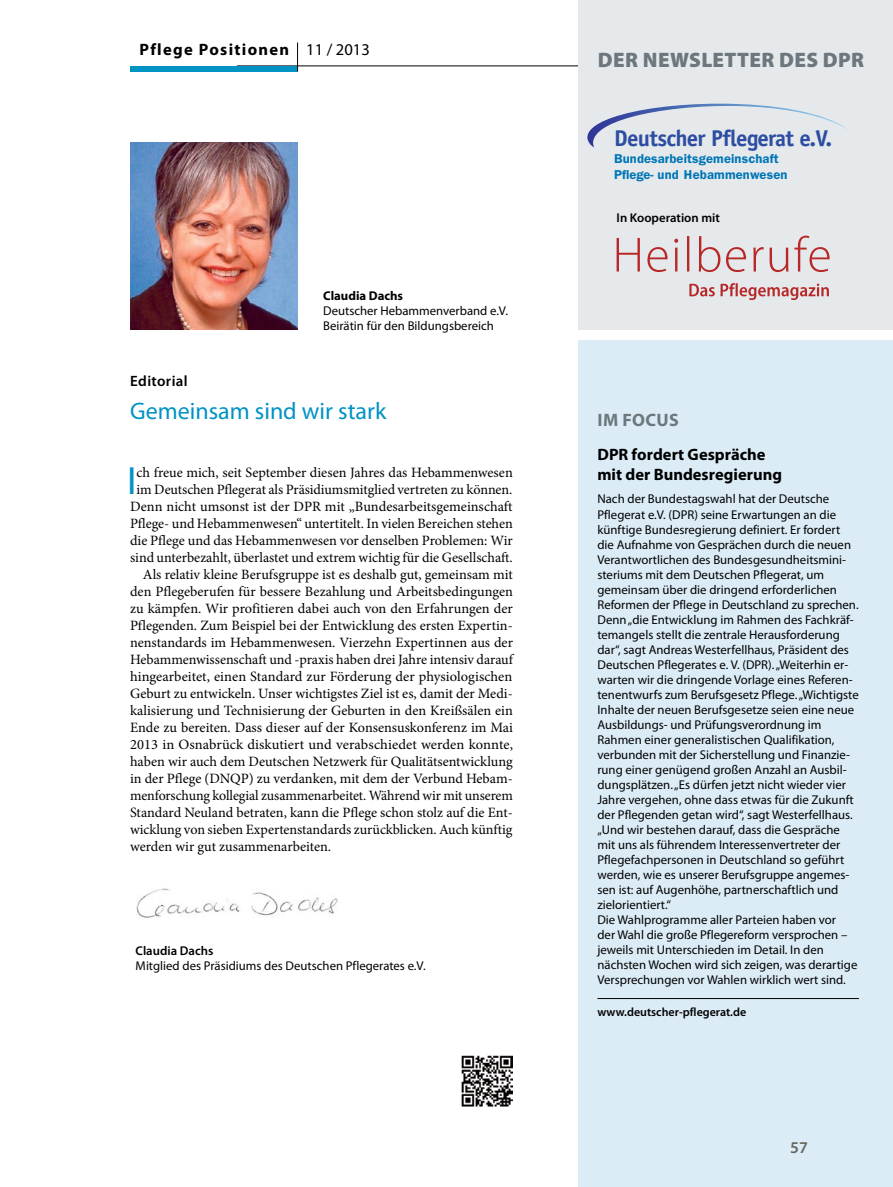
<style>
.page{position:relative;width:893px;height:1187px;background:#fff}
.page>*{position:absolute;margin:0;border:0;box-sizing:border-box;transform-origin:0 0}
.Grundtext_Initial-2Z{font:39.45px "Myriad Pro";color:#0093c3}
.Titel_16p{font:24px "Myriad Pro";color:#0093c3}
.t1{font:700 22.8px "Officina Sans LT";letter-spacing:-.03em;color:#2c4da2}
.Box_Überschrift_Vers{font:900 21px "Myriad Pro";letter-spacing:.02em;color:#6c787e}
.Dachzeile_Kasten_DPR{font:700 18px "Myriad Pro";letter-spacing:.015em;color:#6c787e}
.Box_Überschrift_Pfle{font:700 16.5px/19.8px "Myriad Pro";color:#000}
.Rubrik_rechts{font:700 16.5px "Myriad Pro";letter-spacing:.08em;color:#000}
.Kopfzeile_links{font:16.5px "Myriad Pro";color:#000}
.NoXML_Pagina{font:600 16.5px "Myriad Pro";color:#676660}
.Dachzeile_10p{font:600 15px "Myriad Pro";letter-spacing:.025em;color:#000}
.Grundtext_Einzug{font:14.25px/17px "Minion Pro";letter-spacing:-.005em;color:#000;text-align:justify}
.Grundtext_Initial-2Z-2{font:14.25px/17px "Minion Pro";color:#000;text-align:center}
.t2{font:600 12.9px/15.5px "Franklin Gothic LT";letter-spacing:.01em;color:#0075b6}
.Grundtext_Box{font:12.75px/15px "Myriad Pro";color:#000}
.Bildunterschrift_Sem{font:12.75px/15px "Myriad Pro";color:#000}
.Bildunterschrift_Sem-2{font:600 12.75px "Myriad Pro";color:#000}
.Autor_Name{font:600 12.75px "Myriad Pro";color:#000}
.Bildunterschrift_Sem-3{font:700 12.75px "Myriad Pro";color:#000}
.Quelle_Myr{font:600 12px "Myriad Pro";color:#000}
</style>
<div class="page">
<hr style="left:237px;top:66px;width:341px;height:1px;background:#000">
<div style="left:130px;top:66px;width:168px;height:5px;background:#0093c3"></div>
<svg style="left:297px;top:43px;width:1px;height:28px"></svg>
<img style="left:461px;top:1055px;width:51px;height:51px">
<div style="left:578px;top:340px;width:315px;height:846px;background:#dcecf6"></div>
<div style="left:578px;top:0;width:315px;height:330px;background:#e5e9ec"></div>
<svg style="left:587px;top:103px;width:261px;height:45px"></svg>
<svg style="left:617px;top:235px;width:213px;height:37px"></svg>
<svg style="left:689px;top:283px;width:140px;height:17px"></svg>
<img style="left:136px;top:888px;width:202px;height:30px">
<img style="left:130px;top:142px;width:168px;height:188px">
<hr style="left:597px;top:998px;width:262px;height:1px;background:#000">
<p class="Rubrik_rechts" style="left:139px;top:39px;width:151px">Pflege Positionen</p>
<p class="Kopfzeile_links" style="left:306px;top:39px;width:65px">11 / 2013</p>
<p class="Bildunterschrift_Sem-3" style="left:323px;top:287px;width:81px">Claudia Dachs</p>
<p class="Bildunterschrift_Sem" style="left:323px;top:303px;width:186px">Deutscher Hebammenverband e.V.<br>Beirätin für den Bildungsbereich</p>
<p class="Dachzeile_10p" style="left:130px;top:371px;width:59px">Editorial</p>
<p class="Titel_16p" style="left:130px;top:396px;width:258px">Gemeinsam sind wir stark</p>
<p class="Grundtext_Initial-2Z-2" style="left:130px;top:463px;width:384px">ch freue mich, seit September diesen Jahres das Hebammenwesen im Deutschen Pflegerat als Präsidiumsmitglied vertreten zu können.<br>Denn nicht umsonst ist der DPR mit „Bundesarbeitsgemeinschaft Pflege- und Hebammenwesen“ untertitelt. In vielen Bereichen stehen die Pflege und das Hebammenwesen vor denselben Problemen: Wir sind unterbezahlt, überlastet und extrem wichtig für die Gesellschaft.</p>
<p class="Grundtext_Einzug" style="left:130px;top:565px;width:384px;text-indent:13px">Als relativ kleine Berufsgruppe ist es deshalb gut, gemeinsam mit den Pflegeberufen für bessere Bezahlung und Arbeitsbedingungen zu kämpfen. Wir profitieren dabei auch von den Erfahrungen der Pflegenden. Zum Beispiel bei der Entwicklung des ersten Expertin&shy;nenstandards im Hebammenwesen. Vierzehn Expertinnen aus der Hebammenwissenschaft und -praxis haben drei Jahre intensiv darauf hingearbeitet, einen Standard zur Förderung der physiologischen Geburt zu entwickeln. Unser wichtigstes Ziel ist es, damit der Medi&shy;kalisierung und Technisierung der Geburten in den Kreißsälen ein Ende zu bereiten. Dass dieser auf der Konsensuskonferenz im Mai 2013 in Osnabrück diskutiert und verabschiedet werden konnte, haben wir auch dem Deutschen Netzwerk für Qualitätsentwicklung in der Pflege (DNQP) zu verdanken, mit dem der Verbund Hebam&shy;menforschung kollegial zusammenarbeitet. Während wir mit unserem Standard Neuland betraten, kann die Pflege schon stolz auf die Ent&shy;wicklung von sieben Expertenstandards zurückblicken. Auch künftig werden wir gut zusammenarbeiten.</p>
<p class="Grundtext_Initial-2Z" style="left:127px;top:456px;width:11px">I</p>
<p class="Autor_Name" style="left:136px;top:942px;width:79px">Claudia Dachs</p>
<p class="Bildunterschrift_Sem" style="left:136px;top:958px;width:292px">Mitglied des Präsidiums des Deutschen Pflegerates e.V.</p>
<p class="Box_Überschrift_Vers" style="left:598px;top:48px;width:268px">DER NEWSLETTER DES DPR</p>
<p class="t1" style="left:614px;top:124px;width:220px">Deutscher Pflegerat e.V.</p>
<p class="t2" style="left:614px;top:151px;width:175px">Bundesarbeitsgemeinschaft<br>Pflege- und Hebammenwesen</p>
<p class="Bildunterschrift_Sem-2" style="left:617px;top:209px;width:105px">In Kooperation mit</p>
<p class="Dachzeile_Kasten_DPR" style="left:598px;top:408px;width:83px">IM FOCUS</p>
<p class="Box_Überschrift_Pfle" style="left:597px;top:444px;width:186px">DPR fordert Gespräche mit der Bundesregierung</p>
<p class="Grundtext_Box" style="left:597px;top:491px;width:263px">Nach der Bundestagswahl hat der Deutsche Pflegerat e.V. (DPR) seine Erwartungen an die künftige Bundesregierung definiert. Er fordert die Aufnahme von Gesprächen durch die neuen Verantwortlichen des Bundesgesundheitsmini&shy;steriums mit dem Deutschen Pflegerat, um gemeinsam über die dringend erforderlichen Reformen der Pflege in Deutschland zu sprechen.<br>Denn „die Entwicklung im Rahmen des Fachkräf&shy;temangels stellt die zentrale Herausforderung dar“, sagt Andreas Westerfellhaus, Präsident des Deutschen Pflegerates e. V. (DPR). „Weiterhin er&shy;warten wir die dringende Vorlage eines Referen&shy;tenentwurfs zum Berufsgesetz Pflege. „Wichtigste Inhalte der neuen Berufsgesetze seien eine neue Ausbildungs- und Prüfungsverordnung im Rahmen einer generalistischen Qualifikation, verbunden mit der Sicherstellung und Finanzie&shy;rung einer genügend großen Anzahl an Ausbil&shy;dungsplätzen. „Es dürfen jetzt nicht wieder vier Jahre vergehen, ohne dass etwas für die Zukunft der Pflegenden getan wird“, sagt Westerfellhaus. „Und wir bestehen darauf, dass die Gespräche mit uns als führendem Interessenvertreter der Pflegefachpersonen in Deutschland so geführt werden, wie es unserer Berufsgruppe angemes&shy;sen ist: auf Augenhöhe, partnerschaftlich und zielorientiert.“</p>
<p class="Grundtext_Box" style="left:597px;top:911px;width:261px">Die Wahlprogramme aller Parteien haben vor<br>der Wahl die große Pflegereform versprochen – jeweils mit Unterschieden im Detail. In den nächsten Wochen wird sich zeigen, was derartige Versprechungen vor Wahlen wirklich wert sind.</p>
<p class="Quelle_Myr" style="left:597px;top:1004px;width:150px">www.deutscher-pflegerat.de</p>
<p class="NoXML_Pagina" style="left:790px;top:1136px;width:19px">57</p>
</div>
